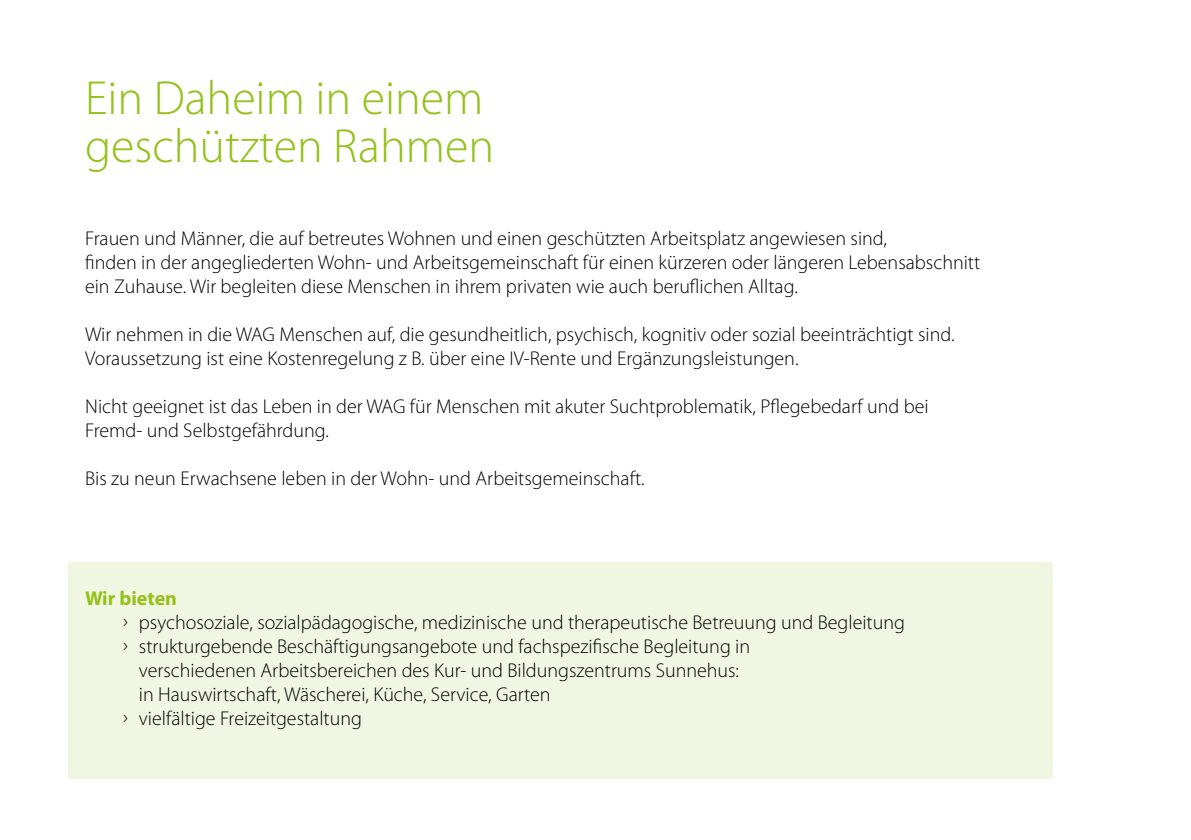
<style>
.page{position:relative;width:1191px;height:840px;background:#fff}
.page>*{position:absolute;margin:0;border:0;box-sizing:border-box;transform-origin:0 0}
.t1{font:300 48px/48px "Myriad Pro";color:#94c11a}
.t2{font:300 20px/24px "Myriad Pro";color:#000}
.t3{font:700 20px "Myriad Pro";color:#94c11a}
</style>
<div class="page">
<div style="left:68px;top:561px;width:984px;height:217px;background:#f1f6e3"></div>
<h1 class="t1" style="left:85px;top:75px;width:410px">Ein Daheim in einem geschützten Rahmen</h1>
<p class="t2" style="left:85px;top:226px;width:896px">Frauen und Männer, die auf betreutes Wohnen und einen geschützten Arbeitsplatz angewiesen sind,<br>finden in der angegliederten Wohn- und Arbeitsgemeinschaft für einen kürzeren oder längeren Lebensabschnitt ein Zuhause. Wir begleiten diese Menschen in ihrem privaten wie auch beruflichen Alltag.</p>
<p class="t2" style="left:85px;top:322px;width:871px">Wir nehmen in die WAG Menschen auf, die gesundheitlich, psychisch, kognitiv oder sozial beeinträchtigt sind.<br>Voraussetzung ist eine Kostenregelung z B. über eine IV-Rente und Ergänzungsleistungen.</p>
<p class="t2" style="left:85px;top:394px;width:845px">Nicht geeignet ist das Leben in der WAG für Menschen mit akuter Suchtproblematik, Pflegebedarf und bei<br>Fremd- und Selbstgefährdung.</p>
<p class="t2" style="left:85px;top:466px;width:561px">Bis zu neun Erwachsene leben in der Wohn- und Arbeitsgemeinschaft.</p>
<p class="t3" style="left:85px;top:585px;width:93px">Wir bieten</p>
<p class="t2" style="left:123px;top:610px;width:783px">› psychosoziale, sozialpädagogische, medizinische und therapeutische Betreuung und Begleitung</p>
<p class="t2" style="left:123px;top:634px;width:628px">› strukturgebende Beschäftigungsangebote und fachspezifische Begleitung in</p>
<p class="t2" style="left:139px;top:658px;width:601px">verschiedenen Arbeitsbereichen des Kur- und Bildungszentrums Sunnehus:</p>
<p class="t2" style="left:139px;top:682px;width:413px">in Hauswirtschaft, Wäscherei, Küche, Service, Garten</p>
<p class="t2" style="left:123px;top:706px;width:240px">› vielfältige Freizeitgestaltung</p>
</div>
